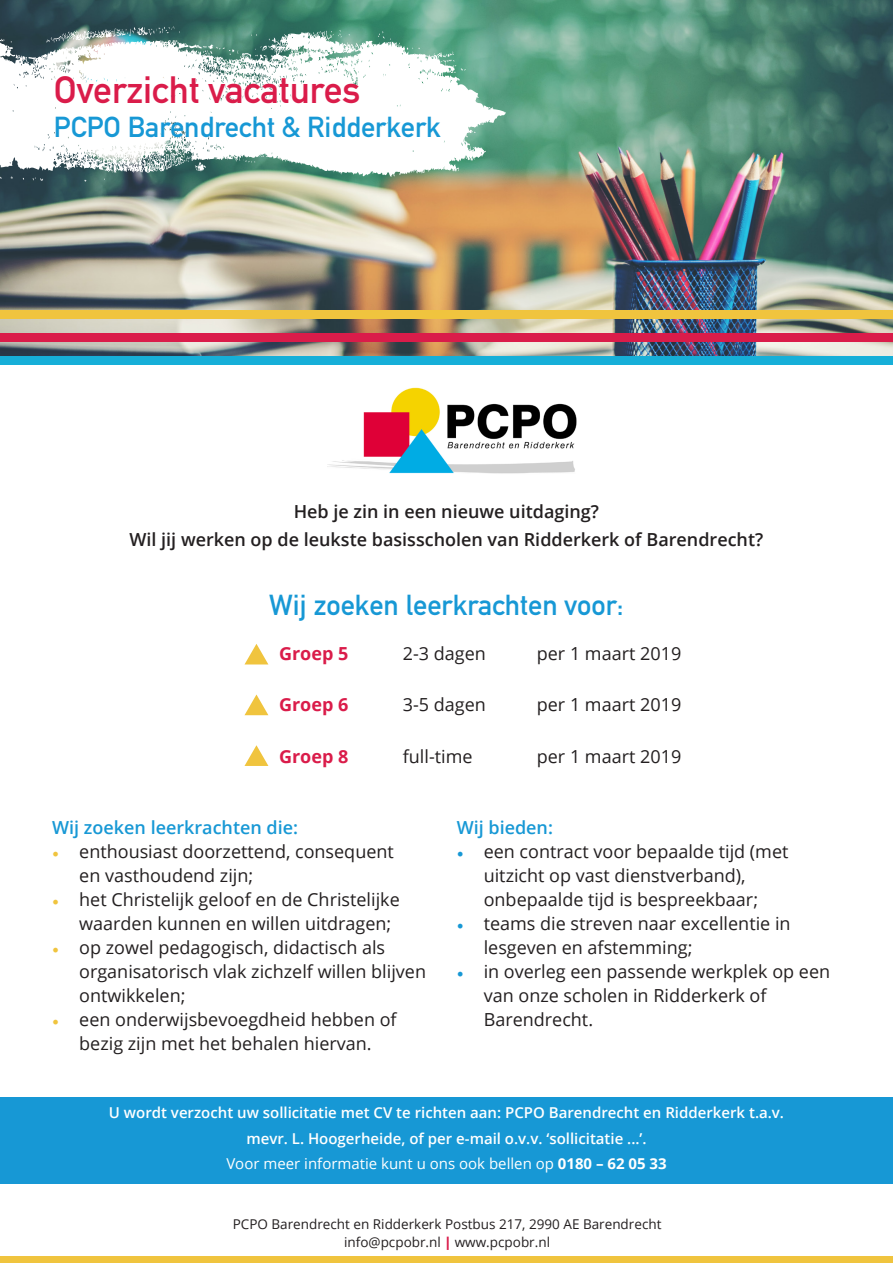
<style>
.page{position:relative;width:893px;height:1263px;background:#fff}
.page>*{position:absolute;margin:0;border:0;box-sizing:border-box;transform-origin:0 0}
.t1{font:700 37.5px "DIN Alternate";color:#da1c4a}
.t2{font:700 28.5px "DIN Alternate";color:#1798d5}
.t3{font:18px/24px "Open Sans";color:#231f20}
.t4{font:600 18px "Open Sans";color:#231f20}
.t5{font:600 18px "Open Sans";color:#1798d5}
.t6{font:700 18px "Open Sans";color:#da1c4a}
.t7{font:600 15px/25.5px "Open Sans";color:#fff;text-align:center}
.t8{font:15px "Open Sans";color:#fff}
.t9{font:13.5px "Open Sans";color:#231f20}
.s1{font-family:"Minion Pro";color:#f0c43e}
.s2{font-family:"Minion Pro";color:#1798d5}
.s3{font-weight:700}
.s4{font-weight:800;color:#da1c4a}
</style>
<div class="page">
<img style="left:0;top:0;width:893px;height:356px">
<svg style="left:0;top:28px;width:506px;height:149px"></svg>
<svg style="left:319px;top:30px;width:6px;height:6px"></svg>
<img style="left:46px;top:25px;width:134px;height:22px">
<svg style="left:331px;top:30px;width:11px;height:8px"></svg>
<svg style="left:373px;top:31px;width:18px;height:15px"></svg>
<svg style="left:251px;top:34px;width:29px;height:24px"></svg>
<svg style="left:189px;top:43px;width:49px;height:13px"></svg>
<svg style="left:441px;top:51px;width:25px;height:22px"></svg>
<svg style="left:181px;top:152px;width:25px;height:21px"></svg>
<svg style="left:164px;top:151px;width:10px;height:14px"></svg>
<svg style="left:243px;top:159px;width:12px;height:5px"></svg>
<svg style="left:33px;top:177px;width:10px;height:4px"></svg>
<div style="left:0;top:311px;width:893px;height:8px;background:#f0c43e"></div>
<div style="left:0;top:356px;width:893px;height:8px;background:#16afd8"></div>
<div style="left:0;top:333px;width:893px;height:9px;background:#da1c4a"></div>
<div style="left:0;top:1256px;width:893px;height:7px;background:#f0c43e"></div>
<img style="left:327px;top:387px;width:250px;height:87px">
<svg style="left:245px;top:644px;width:23px;height:20px"></svg>
<svg style="left:244px;top:694px;width:24px;height:21px"></svg>
<svg style="left:244px;top:745px;width:24px;height:21px"></svg>
<div style="left:0;top:1097px;width:893px;height:86px;background:#1798d5"></div>
<p class="t1" style="left:54px;top:61px;width:308px">Overzicht vacatures</p>
<p class="t2" style="left:54px;top:106px;width:388px">PCPO Barendrecht &amp; Ridderkerk</p>
<p class="t4" style="left:294px;top:499px;width:307px">Heb je zin in een nieuwe uitdaging?</p>
<p class="t4" style="left:130px;top:527px;width:635px">Wil jij werken op de leukste basisscholen van Ridderkerk of Barendrecht?</p>
<p class="t2" style="left:269px;top:583px;width:356px">Wij zoeken leerkrachten voor:</p>
<p class="t6" style="left:279px;top:641px;width:71px">Groep 5</p>
<p class="t3" style="left:403px;top:641px;width:85px">2-3 dagen</p>
<p class="t3" style="left:537px;top:641px;width:146px">per 1 maart 2019</p>
<p class="t6" style="left:279px;top:692px;width:71px">Groep 6</p>
<p class="t3" style="left:403px;top:692px;width:85px">3-5 dagen</p>
<p class="t3" style="left:537px;top:692px;width:146px">per 1 maart 2019</p>
<p class="t6" style="left:279px;top:743px;width:71px">Groep 8</p>
<p class="t3" style="left:403px;top:743px;width:71px">full-time</p>
<p class="t3" style="left:537px;top:743px;width:146px">per 1 maart 2019</p>
<p class="t5" style="left:52px;top:815px;width:247px">Wij zoeken leerkrachten die:</p>
<p class="t3" style="left:79px;top:839px;width:316px;text-indent:-27px"><span class="s1">•</span> enthousiast doorzettend, consequent en vasthoudend zijn;</p>
<p class="t3" style="left:79px;top:887px;width:322px;text-indent:-27px"><span class="s1">•</span> het Christelijk geloof en de Christelijke waarden kunnen en willen uitdragen;</p>
<p class="t3" style="left:79px;top:935px;width:348px;text-indent:-27px"><span class="s1">•</span> op zowel pedagogisch, didactisch als organisatorisch vlak zichzelf willen blijven ontwikkelen;</p>
<p class="t3" style="left:52px;top:1007px;width:346px;text-align:center"><span class="s1">•</span> een onderwijsbevoegdheid hebben of bezig zijn met het behalen hiervan.</p>
<p class="t5" style="left:457px;top:815px;width:98px">Wij bieden:</p>
<p class="t3" style="left:484px;top:839px;width:306px;text-indent:-27px"><span class="s2">•</span> een contract voor bepaalde tijd (met uitzicht op vast dienstverband), onbepaalde tijd is bespreekbaar;</p>
<p class="t3" style="left:484px;top:911px;width:308px;text-indent:-27px"><span class="s2">•</span> teams die streven naar excellentie in lesgeven en afstemming;</p>
<p class="t3" style="left:484px;top:959px;width:348px;text-indent:-27px"><span class="s2">•</span> in overleg een passende werkplek op een van onze scholen in Ridderkerk of<br>Barendrecht.</p>
<p class="t7" style="left:109px;top:1100px;width:677px">U wordt verzocht uw sollicitatie met CV te richten aan: PCPO Barendrecht en Ridderkerk t.a.v. mevr. L. Hoogerheide, of per e-mail o.v.v. ‘sollicitatie ...’.</p>
<p class="t8" style="left:226px;top:1153px;width:442px">Voor meer informatie kunt u ons ook bellen op <span class="s3">0180 – 62 05 33</span></p>
<p class="t9" style="left:233px;top:1214px;width:430px">PCPO Barendrecht en Ridderkerk Postbus 217, 2990 AE Barendrecht</p>
<p class="t9" style="left:344px;top:1232px;width:207px">info@pcpobr.nl <span class="s4">|</span> www.pcpobr.nl</p>
</div>
